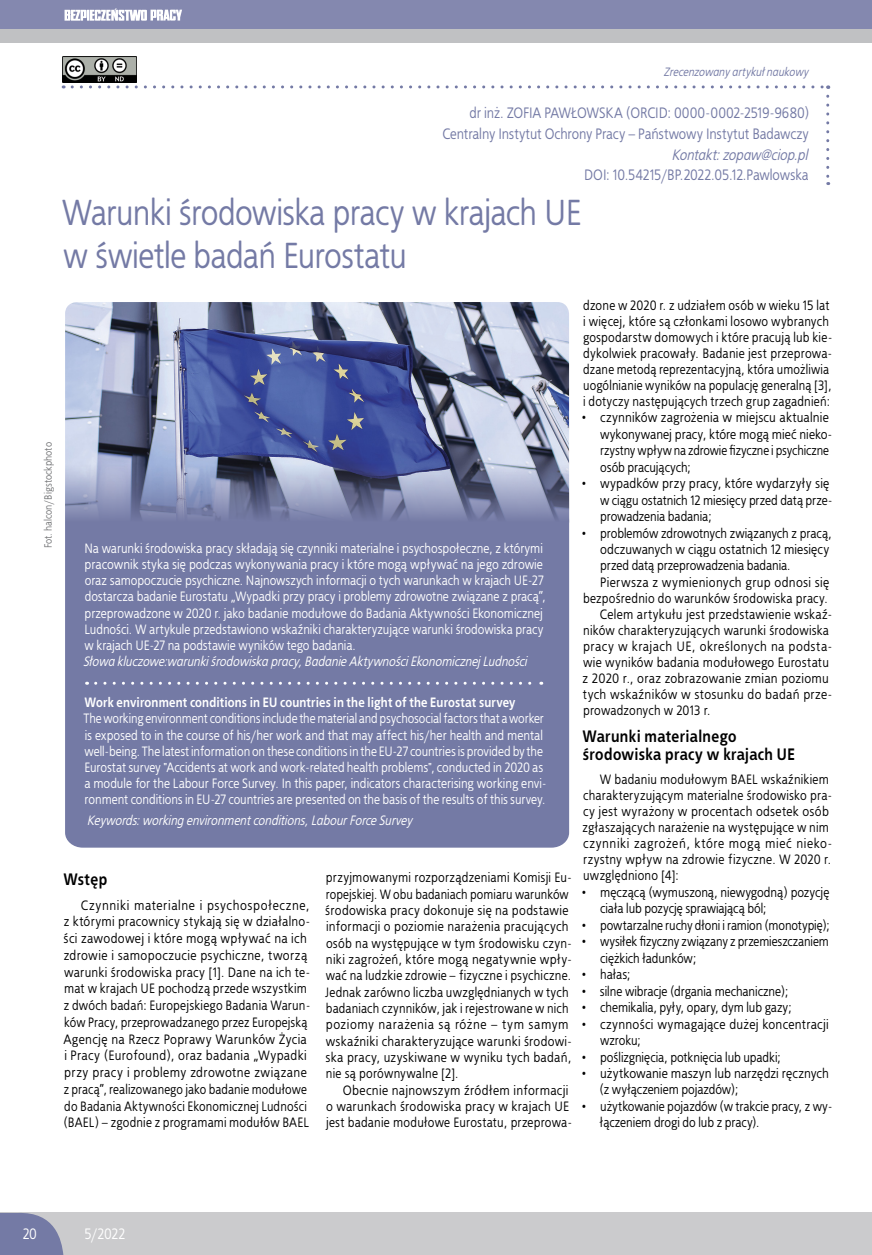
<style>
.page{position:relative;width:872px;height:1255px;background:#fff}
.page>*{position:absolute;margin:0;border:0;box-sizing:border-box;transform-origin:0 0}
.t1{font:36px/42.3px "Bureau TTEFN";letter-spacing:-.01em;color:#747aa5}
.t2{font:700 16.5px/18.3px "Bureau TTEFN";letter-spacing:.02em;color:#000}
.t3{font:15px/20.7px "Bureau TTEFN";color:#747aa5;text-align:right}
.t4{font:italic 15px "Bureau TTEFN";letter-spacing:.005em;color:#747aa5}
.t5{font:15px "Bureau TTEFN";letter-spacing:-.005em;color:#fff}
.t6{font:13.5px/16.4px "Bureau TTEFN";letter-spacing:.025em;color:#000}
.t7{font:13.5px/16.2px "Bureau TTEFN";letter-spacing:.005em;color:#fff}
.t8{font:13.5px/16.5px "Bureau TTEFN";letter-spacing:.005em;color:#000}
.t9{font:italic 13.5px "Bureau TTEFN";letter-spacing:.005em;color:#fff}
.t10{font:700 13.5px "Bureau TTEFN";letter-spacing:.005em;color:#fff}
.t11{font:italic 12px "Bureau TTEFN";letter-spacing:.01em;color:#747aa5}
.t12{font:10.5px "Bureau TTEFN";letter-spacing:.015em;color:#737476}
</style>
<div class="page">
<div style="left:0;top:1211px;width:872px;height:43px;background:#cbcbcd"></div>
<div style="left:0;top:0;width:872px;height:43px;background:#c0c1c3"></div>
<div style="left:0;top:0;width:872px;height:29px;background:#8488af"></div>
<svg style="left:0;top:1211px;width:63px;height:43px;background:#8489ad"></svg>
<svg style="left:65px;top:9px;width:117px;height:12px"></svg>
<svg style="left:72px;top:85px;width:756px;height:4px"></svg>
<svg style="left:826px;top:96px;width:3px;height:89px"></svg>
<img style="left:65px;top:302px;width:504px;height:131px">
<svg style="left:65px;top:433px;width:504px;height:414px;background:#757ba5"></svg>
<svg style="left:96px;top:681px;width:446px;height:3px"></svg>
<img style="left:63px;top:56px;width:73px;height:26px">
<p class="t11" style="left:663px;top:63px;width:146px">Zrecenzowany artykuł naukowy</p>
<p class="t3" style="left:442px;top:102px;width:369px">dr inż. ZOFIA PAWŁOWSKA (ORCID: 0000-0002-2519-9680)<br>Centralny Instytut Ochrony Pracy – Państwowy Instytut Badawczy</p>
<p class="t4" style="left:671px;top:144px;width:137px">Kontakt: zopaw@ciop.pl</p>
<p class="t3" style="left:584px;top:164px;width:226px">DOI: 10.54215/BP.2022.05.12.Pawlowska</p>
<h1 class="t1" style="left:62px;top:190px;width:521px">Warunki środowiska pracy w krajach UE w świetle badań Eurostatu</h1>
<p class="t12" style="left:41px;top:548px;width:107px;rotate:-90deg">Fot. halcon/Bigstockphoto</p>
<p class="t7" style="left:84px;top:539px;width:462px">Na warunki środowiska pracy składają się czynniki materialne i psychospołeczne, z którymi pracownik styka się podczas wykonywania pracy i które mogą wpływać na jego zdrowie oraz samopoczucie psychiczne. Najnowszych informacji o tych warunkach w krajach UE-27 dostarcza badanie Eurostatu „Wypadki przy pracy i problemy zdrowotne związane z pracą”, przeprowadzone w 2020 r. jako badanie modułowe do Badania Aktywności Ekonomicznej Ludności. W artykule przedstawiono wskaźniki charakteryzujące warunki środowiska pracy w krajach UE-27 na podstawie wyników tego badania.</p>
<p class="t9" style="left:83px;top:652px;width:445px">Słowa kluczowe:warunki środowiska pracy, Badanie Aktywności Ekonomicznej Ludności</p>
<p class="t10" style="left:84px;top:692px;width:432px">Work environment conditions in EU countries in the light of the Eurostat survey</p>
<p class="t7" style="left:83px;top:710px;width:464px">The working environment conditions include the material and psychosocial factors that a worker is exposed to in the course of his/her work and that may affect his/her health and mental well-being. The latest information on these conditions in the EU-27 countries is provided by the Eurostat survey "Accidents at work and work-related health problems", conducted in 2020 as a module for the Labour Force Survey. In this paper, indicators characterising working envi&shy;ronment conditions in EU-27 countries are presented on the basis of the results of this survey.</p>
<p class="t9" style="left:87px;top:810px;width:326px">Keywords: working environment conditions, Labour Force Survey</p>
<p class="t2" style="left:63px;top:868px;width:45px">Wstęp</p>
<p class="t6" style="left:63px;top:896px;width:248px;line-height:16.8px;text-indent:17px">Czynniki materialne i psychospołeczne, z którymi pracownicy stykają się w działalno&shy;ści zawodowej i które mogą wpływać na ich zdrowie i samopoczucie psychiczne, tworzą warunki środowiska pracy [1]. Dane na ich te&shy;mat w krajach UE pochodzą przede wszystkim z dwóch badań: Europejskiego Badania Warun&shy;ków Pracy, przeprowadzanego przez Europejską Agencję na Rzecz Poprawy Warunków Życia i Pracy (Eurofound), oraz badania „Wypadki przy pracy i problemy zdrowotne związane z pracą”, realizowanego jako badanie modułowe do Badania Aktywności Ekonomicznej Ludności (BAEL) – zgodnie z programami modułów BAEL</p>
<p class="t6" style="left:325px;top:869px;width:249px">przyjmowanymi rozporządzeniami Komisji Eu&shy;ropejskiej. W obu badaniach pomiaru warunków środowiska pracy dokonuje się na podstawie informacji o poziomie narażenia pracujących osób na występujące w tym środowisku czyn&shy;niki zagrożeń, które mogą negatywnie wpły&shy;wać na ludzkie zdrowie – fizyczne i psychiczne.<br>Jednak zarówno liczba uwzględnianych w tych badaniach czynników, jak i rejestrowane w nich poziomy narażenia są różne – tym samym wskaźniki charakteryzujące warunki środowi&shy;ska pracy, uzyskiwane w wyniku tych badań, nie są porównywalne [2].</p>
<p class="t6" style="left:326px;top:1081px;width:247px;text-indent:17px">Obecnie najnowszym źródłem informacji o warunkach środowiska pracy w krajach UE jest badanie modułowe Eurostatu, przeprowa-</p>
<p class="t6" style="left:583px;top:297px;width:251px">dzone w 2020 r. z udziałem osób w wieku 15 lat i więcej, które są członkami losowo wybranych gospodarstw domowych i które pracują lub kie&shy;dykolwiek pracowały. Badanie jest przeprowa&shy;dzane metodą reprezentacyjną, która umożliwia uogólnianie wyników na populację generalną [3], i dotyczy następujących trzech grup zagadnień:</p>
<p class="t6" style="left:600px;top:409px;width:234px;text-indent:-18px">• czynników zagrożenia w miejscu aktualnie wykonywanej pracy, które mogą mieć nieko&shy;rzystny wpływ na zdrowie fizyczne i psychiczne osób pracujących;</p>
<p class="t6" style="left:600px;top:475px;width:234px;text-indent:-18px">• wypadków przy pracy, które wydarzyły się w ciągu ostatnich 12 miesięcy przed datą prze&shy;prowadzenia badania;</p>
<p class="t8" style="left:582px;top:524px;width:251px">• problemów zdrowotnych związanych z pracą,</p>
<p class="t6" style="left:600px;top:540px;width:230px">odczuwanych w ciągu ostatnich 12 miesięcy</p>
<p class="t8" style="left:600px;top:557px;width:192px">przed datą przeprowadzenia badania.</p>
<p class="t6" style="left:600px;top:573px;width:231px">Pierwsza z wymienionych grup odnosi się</p>
<p class="t6" style="left:583px;top:589px;width:246px">bezpośrednio do warunków środowiska pracy.</p>
<p class="t6" style="left:600px;top:605px;width:234px">Celem artykułu jest przedstawienie wskaź-</p>
<p class="t6" style="left:583px;top:621px;width:247px">ników charakteryzujących warunki środowiska</p>
<p class="t6" style="left:583px;top:637px;width:251px">pracy w krajach UE, określonych na podsta-</p>
<p class="t6" style="left:583px;top:653px;width:247px">wie wyników badania modułowego Eurostatu</p>
<p class="t6" style="left:582px;top:669px;width:248px">z 2020 r., oraz zobrazowanie zmian poziomu</p>
<p class="t6" style="left:583px;top:685px;width:251px">tych wskaźników w stosunku do badań prze-</p>
<p class="t6" style="left:583px;top:701px;width:129px">prowadzonych w 2013 r.</p>
<p class="t2" style="left:582px;top:725px;width:214px">Warunki materialnego środowiska pracy w krajach UE</p>
<p class="t6" style="left:582px;top:771px;width:251px;text-indent:17px">W badaniu modułowym BAEL wskaźnikiem charakteryzującym materialne środowisko pra&shy;cy jest wyrażony w procentach odsetek osób zgłaszających narażenie na występujące w nim czynniki zagrożeń, które mogą mieć nieko&shy;rzystny wpływ na zdrowie fizyczne. W 2020 r. uwzględniono [4]:</p>
<p class="t8" style="left:600px;top:883px;width:231px;text-indent:-18px">• męczącą (wymuszoną, niewygodną) pozycję ciała lub pozycję sprawiającą ból;</p>
<p class="t8" style="left:582px;top:916px;width:249px">• powtarzalne ruchy dłoni i ramion (monotypię);</p>
<p class="t8" style="left:600px;top:932px;width:230px;text-indent:-18px">• wysiłek fizyczny związany z przemieszczaniem ciężkich ładunków;</p>
<p class="t6" style="left:582px;top:965px;width:50px">• hałas;</p>
<p class="t8" style="left:582px;top:982px;width:208px">• silne wibracje (drgania mechaniczne);</p>
<p class="t8" style="left:582px;top:998px;width:211px">• chemikalia, pyły, opary, dym lub gazy;</p>
<p class="t6" style="left:600px;top:1015px;width:230px;text-indent:-18px">• czynności wymagające dużej koncentracji wzroku;</p>
<p class="t8" style="left:582px;top:1048px;width:200px">• poślizgnięcia, potknięcia lub upadki;</p>
<p class="t6" style="left:599px;top:1064px;width:231px;text-indent:-17px">• użytkowanie maszyn lub narzędzi ręcznych (z wyłączeniem pojazdów);</p>
<p class="t8" style="left:600px;top:1097px;width:234px;text-indent:-18px">• użytkowanie pojazdów (w trakcie pracy, z wy&shy;łączeniem drogi do lub z pracy).</p>
<p class="t5" style="left:23px;top:1222px;width:16px">20</p>
<p class="t5" style="left:84px;top:1223px;width:42px">5/2022</p>
</div>
